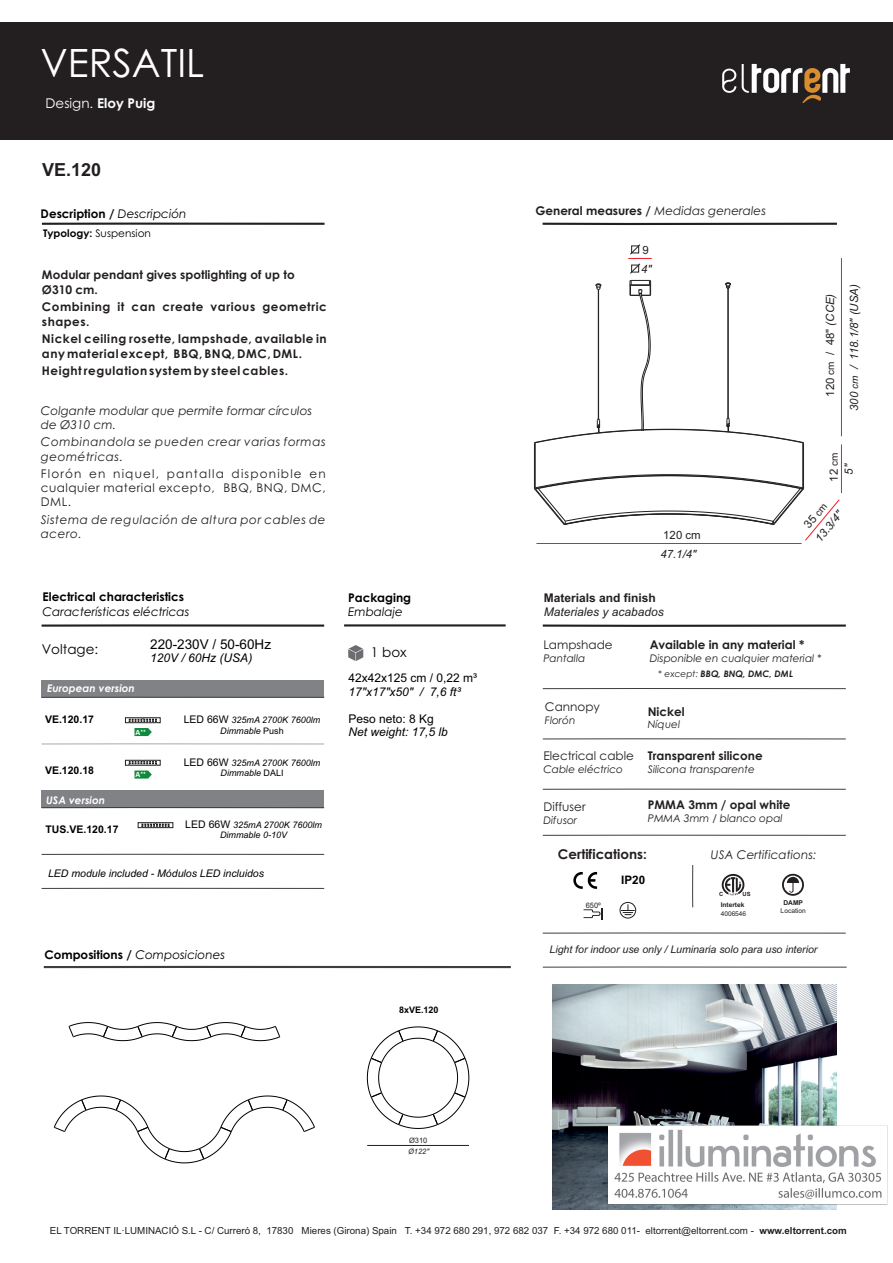
<style>
.page{position:relative;width:893px;height:1263px;background:#fff}
.page>*{position:absolute;margin:0;border:0;box-sizing:border-box;transform-origin:0 0}
.t1{font:39px "Century Gothic";color:#fff}
.t2{font:700 18px "Arial";color:#231f20}
.t3{font:13.5px "Arial";color:#000002}
.t4{font:700 13.5px "Century Gothic";color:#fff}
.t5{font:700 13.5px "Century Gothic";color:#231f20}
.t6{font:13.5px "Century Gothic";color:#000002}
.t7{font:700 12px/14.5px "Century Gothic";letter-spacing:.04em;color:#231f20}
.t8{font:700 12px/14.5px "Century Gothic";color:#231f20}
.t9{font:italic 12px/14.2px "Century Gothic";letter-spacing:.04em;color:#231f20}
.t10{font:700 12px "Century Gothic";color:#000002}
.t11{font:12px/14.2px "Century Gothic";letter-spacing:.04em;color:#231f20;text-align:justify}
.t12{font:italic 12px/14.2px "Century Gothic";color:#231f20}
.t13{font:italic 12px "Arial";color:#000002}
.t14{font:12px "Century Gothic";color:#231f20}
.t15{font:italic 12px "Century Gothic";color:#000002}
.t16{font:12px "Arial";color:#000002}
.t17{font:italic 12px "Arial";color:#231f20}
.t18{font:700 12px "Arial";color:#231f20}
.t19{font:700 11.7px "Arial";color:#000002}
.t20{font:italic 11.4px/17.4px "Arial";color:#231f20}
.t21{font:11.4px/15.1px "Arial";color:#231f20;text-align:center}
.t22{font:italic 10.5px "Century Gothic";color:#231f20}
.t23{font:italic 10.5px "Arial";color:#231f20}
.t24{font:italic 10.5px "Arial";color:#000002}
.t25{font:700 10.5px "Arial";color:#000002}
.t26{font:italic 700 10.5px "Century Gothic";color:#fff}
.t27{font:10.5px "Century Gothic";color:#000002}
.t28{font:9.75px "Arial";color:#231f20}
.t29{font:italic 9px/10.4px "Arial";color:#000002;text-align:center}
.t30{font:italic 700 9px "Century Gothic";color:#231f20}
.t31{font:700 9px "Arial";color:#000002}
.t32{font:700 7.95px "Calibri";color:#fff}
.t33{font:7.5px "Arial";color:#231f20}
.t34{font:italic 7.5px "Arial";color:#231f20}
.t35{font:6.6px "Arial";color:#231f20}
.t36{font:700 6.6px "Arial";color:#231f20}
.t37{font:700 5.7px "Arial";color:#231f20}
.s1{font-weight:400}
.s2{font-weight:400;font-style:italic}
.s3{font-weight:700}
.s4{font-style:normal;font-size:10.5px}
.s5{font-style:normal}
.s6{font-style:normal;font-size:9.9px}
.s7{font-size:9.9px}
.s8{font-size:10.05px}
.s9{font-style:italic}
</style>
<div class="page">
<div style="left:0;top:22px;width:893px;height:117px;background:#231f20"></div>
<img style="left:0;top:63px;width:893px;height:1146px">
<h1 class="t1" style="left:41px;top:48px;width:165px">VERSATIL</h1>
<p class="t4" style="left:46px;top:97px;width:111px"><span class="s1">Design.</span> Eloy Puig</p>
<h2 class="t2" style="left:42px;top:163px;width:61px">VE.120</h2>
<p class="t10" style="left:41px;top:209px;width:147px">Description / <span class="s2">Descripción</span></p>
<p class="t27" style="left:43px;top:229px;width:109px"><span class="s3">Typology:</span> Suspension</p>
<p class="t8" style="left:42px;top:268px;width:254px">Modular pendant gives spotlighting of up to<br>Ø310 cm.</p>
<p class="t7" style="left:42px;top:300px;width:286px">Combining it can create various geometric shapes.</p>
<p class="t7" style="left:42px;top:332px;width:286px">Nickel ceiling rosette, lampshade, available in any material except, BBQ, BNQ, DMC, DML.</p>
<p class="t7" style="left:42px;top:364px;width:248px">Height regulation system by steel cables.</p>
<p class="t12" style="left:41px;top:405px;width:273px">Colgante modular que permite formar círculos de Ø310 cm.</p>
<p class="t9" style="left:41px;top:436px;width:286px">Combinandola se pueden crear varias formas geométricas.</p>
<p class="t11" style="left:41px;top:467px;width:286px">Florón en niquel, pantalla disponible en cualquier material excepto, BBQ, BNQ, DMC, DML.</p>
<p class="t9" style="left:41px;top:513px;width:286px">Sistema de regulación de altura por cables de acero.</p>
<p class="t10" style="left:43px;top:592px;width:143px">Electrical characteristics</p>
<p class="t15" style="left:43px;top:607px;width:148px">Características eléctricas</p>
<p class="t6" style="left:42px;top:643px;width:58px">Voltage:</p>
<p class="t26" style="left:47px;top:684px;width:89px">European version</p>
<p class="t25" style="left:45px;top:715px;width:51px">VE.120.17</p>
<p class="t3" style="left:150px;top:640px;width:122px">220-230V / 50-60Hz</p>
<p class="t13" style="left:150px;top:653px;width:104px">120V / 60Hz (USA)</p>
<p class="t29" style="left:184px;top:716px;width:138px"><span class="s4">LED 66W</span> 325mA 2700K 7600lm</p>
<p class="t25" style="left:45px;top:766px;width:51px">VE.120.18</p>
<p class="t26" style="left:46px;top:796px;width:61px">USA version</p>
<p class="t25" style="left:46px;top:825px;width:74px">TUS.VE.120.17</p>
<p class="t32" style="left:136px;top:728px;width:12px">A⁺⁺</p>
<p class="t29" style="left:220px;top:726px;width:65px">Dimmable <span class="s5">Push</span></p>
<p class="t29" style="left:184px;top:758px;width:138px"><span class="s4">LED 66W</span> 325mA 2700K 7600lm</p>
<p class="t32" style="left:136px;top:771px;width:12px">A⁺⁺</p>
<p class="t29" style="left:220px;top:769px;width:65px">Dimmable <span class="s5">DALI</span></p>
<p class="t29" style="left:185px;top:820px;width:138px"><span class="s4">LED 66W</span> 325mA 2700K 7600lm<br>Dimmable 0-10V</p>
<p class="t24" style="left:48px;top:869px;width:217px">LED module included - Módulos LED incluidos</p>
<p class="t10" style="left:348px;top:592px;width:65px">Packaging</p>
<p class="t15" style="left:348px;top:607px;width:56px">Embalaje</p>
<p class="t6" style="left:371px;top:647px;width:37px">1 box</p>
<p class="t16" style="left:348px;top:674px;width:130px">42x42x125 cm / 0,22 m³</p>
<p class="t13" style="left:348px;top:687px;width:114px">17"x17"x50" / 7,6 ft³</p>
<p class="t16" style="left:348px;top:714px;width:87px">Peso neto: 8 Kg</p>
<p class="t13" style="left:348px;top:727px;width:101px">Net weight: 17,5 lb</p>
<p class="t10" style="left:44px;top:950px;width:182px">Compositions / <span class="s2">Composiciones</span></p>
<p class="t31" style="left:399px;top:1006px;width:41px">8xVE.120</p>
<p class="t33" style="left:409px;top:1137px;width:20px">Ø310</p>
<p class="t34" style="left:408px;top:1149px;width:23px">Ø122"</p>
<p class="t8" style="left:535px;top:205px;width:232px">General measures / <span class="s2">Medidas generales</span></p>
<p class="t21" style="left:643px;top:243px;width:8px">9</p>
<p class="t20" style="left:641px;top:261px;width:12px">4"</p>
<p class="t21" style="left:663px;top:529px;width:39px">120 cm</p>
<p class="t20" style="left:660px;top:546px;width:37px">47.1/4"</p>
<p class="t18" style="left:544px;top:593px;width:114px">Materials and finish</p>
<p class="t17" style="left:544px;top:607px;width:122px">Materiales y acabados</p>
<p class="t20" style="left:819px;top:411px;width:128px;line-height:23.9px;text-align:center;rotate:-90deg"><span class="s5">120</span> <span class="s6">cm</span> <span class="s5">/ 48"</span> (CCE)<br>300 <span class="s7">cm</span> / 118.1/8" (USA)</p>
<p class="t21" style="left:827px;top:482px;width:30px;rotate:-90deg">12 <span class="s8">cm<br></span><span class="s9">5"</span></p>
<p class="t20" style="left:798px;top:524px;width:37px;rotate:-50deg"><span class="s5">35</span> <span class="s6">cm<br></span>13.3/4"</p>
<p class="t14" style="left:543px;top:640px;width:71px">Lampshade</p>
<p class="t22" style="left:543px;top:654px;width:43px">Pantalla</p>
<p class="t8" style="left:650px;top:639px;width:156px">Available in any material *</p>
<p class="t22" style="left:650px;top:654px;width:173px">Disponible en cualquier material *</p>
<p class="t30" style="left:658px;top:671px;width:136px"><span class="s1">* except:</span> BBQ, BNQ, DMC, DML</p>
<p class="t14" style="left:545px;top:702px;width:57px">Cannopy</p>
<p class="t22" style="left:545px;top:716px;width:32px">Florón</p>
<p class="t7" style="left:648px;top:705px;width:38px">Nickel</p>
<p class="t22" style="left:648px;top:721px;width:34px">Níquel</p>
<p class="t14" style="left:543px;top:751px;width:92px">Electrical cable</p>
<p class="t22" style="left:543px;top:765px;width:81px">Cable eléctrico</p>
<p class="t8" style="left:648px;top:749px;width:116px">Transparent silicone</p>
<p class="t22" style="left:648px;top:765px;width:109px">Silicona transparente</p>
<p class="t14" style="left:543px;top:802px;width:44px">Diffuser</p>
<p class="t22" style="left:543px;top:816px;width:35px">Difusor</p>
<p class="t8" style="left:648px;top:799px;width:144px">PMMA 3mm / opal white</p>
<p class="t22" style="left:648px;top:814px;width:136px">PMMA 3mm / blanco opal</p>
<p class="t5" style="left:558px;top:849px;width:91px">Certifications:</p>
<p class="t19" style="left:621px;top:876px;width:26px">IP20</p>
<p class="t12" style="left:711px;top:849px;width:107px">USA Certifications:</p>
<p class="t37" style="left:719px;top:891px;width:6px">C</p>
<p class="t37" style="left:743px;top:891px;width:9px">US</p>
<p class="t36" style="left:721px;top:902px;width:25px">Intertek</p>
<p class="t35" style="left:721px;top:911px;width:27px">4006546</p>
<p class="t36" style="left:783px;top:900px;width:21px">DAMP</p>
<p class="t35" style="left:781px;top:908px;width:27px">Location</p>
<p class="t33" style="left:586px;top:902px;width:17px">650º</p>
<p class="t23" style="left:550px;top:946px;width:269px">Light for indoor use only / Luminaria solo para uso interior</p>
<p class="t28" style="left:50px;top:1227px;width:798px">EL TORRENT IL·LUMINACIÓ S.L - C/ Curreró 8, 17830 Mieres (Girona) Spain T. +34 972 680 291, 972 682 037 F. +34 972 680 011- eltorrent@eltorrent.com - <span class="s3">www.eltorrent.com</span></p>
</div>
